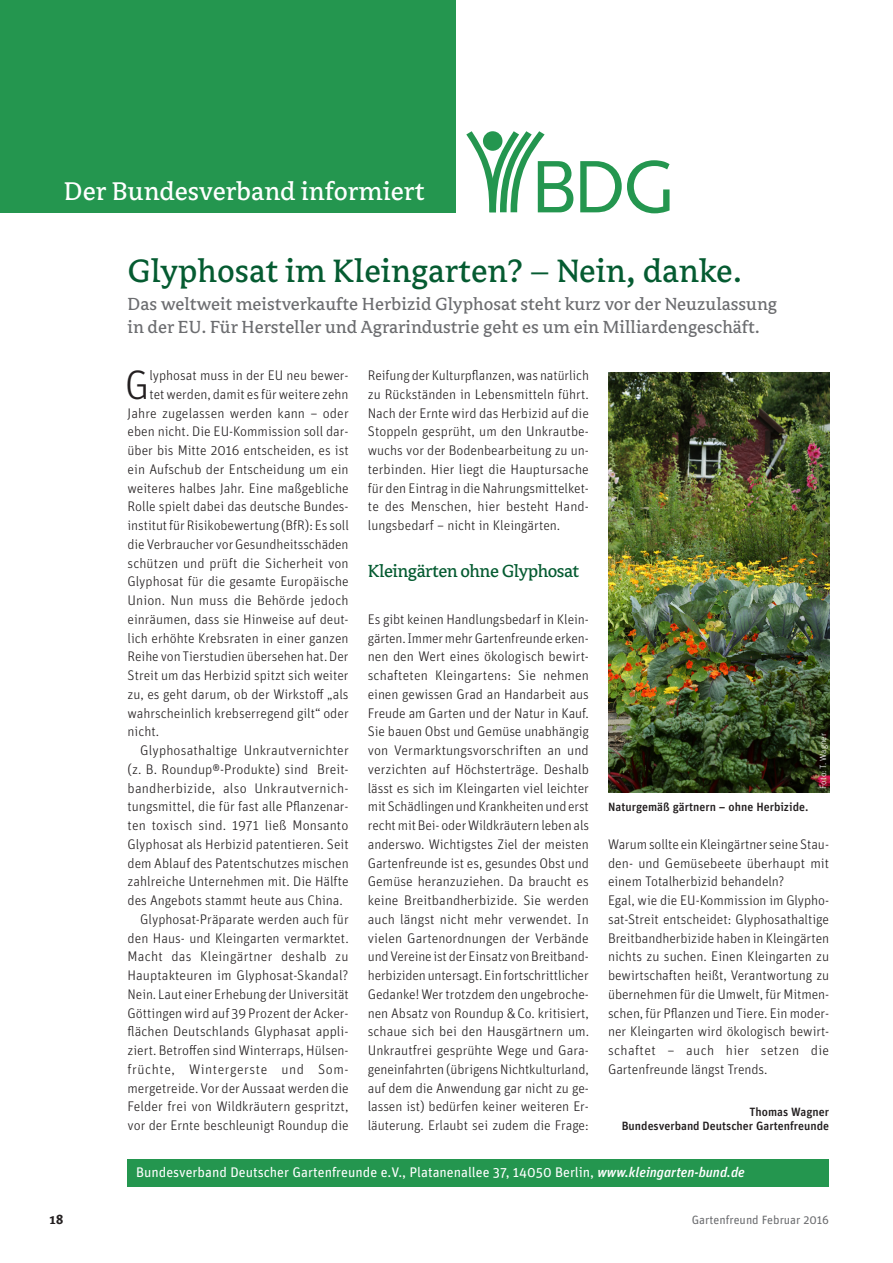
<style>
.page{position:relative;width:893px;height:1263px;background:#fff}
.page>*{position:absolute;margin:0;border:0;box-sizing:border-box;transform-origin:0 0}
.GFD_copyInitial{font:300 41.25px "Unit Pro";color:#231f20}
.GFD_sub{font:36px "Avance";color:#055b31}
.GFD_hd{font:28.5px "Avance";color:#fff}
.GFD_sub-2{font:19.5px/23.4px "Avance";color:#6c6d70}
.GFD_sub-3{font:19.5px "Avance";letter-spacing:-.025em;color:#055b31}
.GFD_seitenzahlL{font:700 15px "Avance";color:#231f20}
.GFD_copy{font:300 13.95px/18.8px "Unit Pro";letter-spacing:-.005em;color:#231f20;text-align:justify}
.GFD_copyEinzug{font:300 13.95px/18.8px "Unit Pro";color:#231f20;text-align:justify}
.GFD_copyInitial-2{font:300 13.95px "Unit Pro";color:#231f20}
.GFD_flaecheCopy{font:13.95px "Unit Pro";color:#fff}
.GFD_autor{font:500 12px/14.4px "Unit Pro";color:#231f20;text-align:right}
.GFD_bu{font:500 12px "Unit Pro";color:#231f20}
.GFD_fusszeileL{font:12px "Unit Pro";color:#6c6d70}
.GFD_foto{font:300 9px "Unit Pro";color:#fff}
.s1{font-weight:500;font-style:italic}
</style>
<div class="page">
<div style="left:128px;top:1159px;width:701px;height:27px;background:#24964f"></div>
<div style="left:0;top:0;width:455px;height:213px;background:#24964f"></div>
<svg style="left:580px;top:160px;width:89px;height:53px"></svg>
<svg style="left:466px;top:131px;width:107px;height:81px"></svg>
<img style="left:608px;top:373px;width:221px;height:420px">
<p class="GFD_hd" style="left:64px;top:177px;width:362px">Der Bundesverband informiert</p>
<p class="GFD_sub" style="left:128px;top:253px;width:616px">Glyphosat im Kleingarten? – Nein, danke.</p>
<p class="GFD_sub-2" style="left:128px;top:293px;width:651px">Das weltweit meistverkaufte Herbizid Glyphosat steht kurz vor der Neuzulassung in der EU. Für Hersteller und Agrarindustrie geht es um ein Milliardengeschäft.</p>
<p class="GFD_copyInitial" style="left:125px;top:360px;width:26px">G</p>
<p class="GFD_copyInitial-2" style="left:149px;top:367px;width:201px">lyphosat muss in der EU neu bewer-</p>
<p class="GFD_copyInitial-2" style="left:149px;top:386px;width:201px">tet werden, damit es für weitere zehn</p>
<p class="GFD_copyInitial-2" style="left:128px;top:405px;width:223px">Jahre zugelassen werden kann – oder</p>
<p class="GFD_copyInitial-2" style="left:128px;top:423px;width:223px">eben nicht. Die EU-Kommission soll dar-</p>
<p class="GFD_copyInitial-2" style="left:128px;top:442px;width:223px">über bis Mitte 2016 entscheiden, es ist</p>
<p class="GFD_copyInitial-2" style="left:128px;top:461px;width:223px">ein Aufschub der Entscheidung um ein</p>
<p class="GFD_copyInitial-2" style="left:128px;top:480px;width:223px">weiteres halbes Jahr. Eine maßgebliche</p>
<p class="GFD_copyInitial-2" style="left:128px;top:498px;width:223px">Rolle spielt dabei das deutsche Bundes-</p>
<p class="GFD_copyInitial-2" style="left:128px;top:517px;width:223px">institut für Risikobewertung (BfR): Es soll</p>
<p class="GFD_copyInitial-2" style="left:128px;top:536px;width:223px">die Verbraucher vor Gesundheitsschäden</p>
<p class="GFD_copyInitial-2" style="left:128px;top:555px;width:223px">schützen und prüft die Sicherheit von</p>
<p class="GFD_copyInitial-2" style="left:128px;top:573px;width:223px">Glyphosat für die gesamte Europäische</p>
<p class="GFD_copyInitial-2" style="left:128px;top:592px;width:223px">Union. Nun muss die Behörde jedoch</p>
<p class="GFD_copyInitial-2" style="left:128px;top:611px;width:223px">einräumen, dass sie Hinweise auf deut-</p>
<p class="GFD_copyInitial-2" style="left:128px;top:630px;width:223px">lich erhöhte Krebsraten in einer ganzen</p>
<p class="GFD_copyInitial-2" style="left:128px;top:648px;width:222px">Reihe von Tierstudien übersehen hat. Der</p>
<p class="GFD_copyInitial-2" style="left:128px;top:667px;width:223px">Streit um das Herbizid spitzt sich weiter</p>
<p class="GFD_copyInitial-2" style="left:128px;top:686px;width:223px">zu, es geht darum, ob der Wirkstoff „als</p>
<p class="GFD_copyInitial-2" style="left:128px;top:705px;width:223px">wahrscheinlich krebserregend gilt“ oder</p>
<p class="GFD_copyInitial-2" style="left:128px;top:723px;width:33px">nicht.</p>
<p class="GFD_copyEinzug" style="left:128px;top:741px;width:223px;text-indent:13px">Glyphosathaltige Unkrautvernichter (z. B. Roundup®-Produkte) sind Breit&shy;bandherbizide, also Unkrautvernich&shy;tungsmittel, die für fast alle Pflanzenar&shy;ten toxisch sind. 1971 ließ Monsanto Glyphosat als Herbizid patentieren. Seit dem Ablauf des Patentschutzes mischen zahlreiche Unternehmen mit. Die Hälfte des Angebots stammt heute aus China.</p>
<p class="GFD_copyEinzug" style="left:128px;top:909px;width:223px;text-indent:13px">Glyphosat-Präparate werden auch für den Haus- und Kleingarten vermarktet.<br>Macht das Kleingärtner deshalb zu Hauptakteuren im Glyphosat-Skandal?<br>Nein. Laut einer Erhebung der Universität Göttingen wird auf 39 Prozent der Acker&shy;flächen Deutschlands Glyphasat appli&shy;ziert. Betroffen sind Winterraps, Hülsen&shy;früchte, Wintergerste und Som&shy;mergetreide. Vor der Aussaat werden die Felder frei von Wildkräutern gespritzt, vor der Ernte beschleunigt Roundup die</p>
<p class="GFD_copyEinzug" style="left:368px;top:366px;width:223px">Reifung der Kulturpflanzen, was natürlich zu Rückständen in Lebensmitteln führt.<br>Nach der Ernte wird das Herbizid auf die Stoppeln gesprüht, um den Unkrautbe&shy;wuchs vor der Bodenbearbeitung zu un&shy;terbinden. Hier liegt die Hauptursache für den Eintrag in die Nahrungsmittelket&shy;te des Menschen, hier besteht Hand&shy;lungsbedarf – nicht in Kleingärten.</p>
<p class="GFD_sub-3" style="left:368px;top:561px;width:213px">Kleingärten ohne Glyphosat</p>
<p class="GFD_copy" style="left:368px;top:609px;width:223px">Es gibt keinen Handlungsbedarf in Klein&shy;gärten. Immer mehr Gartenfreunde erken&shy;nen den Wert eines ökologisch bewirt&shy;schafteten Kleingartens: Sie nehmen einen gewissen Grad an Handarbeit aus Freude am Garten und der Natur in Kauf.<br>Sie bauen Obst und Gemüse unabhängig von Vermarktungsvorschriften an und verzichten auf Höchsterträge. Deshalb lässt es sich im Kleingarten viel leichter mit Schädlingen und Krankheiten und erst recht mit Bei- oder Wildkräutern leben als anderswo. Wichtigstes Ziel der meisten Gartenfreunde ist es, gesundes Obst und Gemüse heranzuziehen. Da braucht es keine Breitbandherbizide. Sie werden auch längst nicht mehr verwendet. In vielen Gartenordnungen der Verbände und Vereine ist der Einsatz von Breitband&shy;herbiziden untersagt. Ein fortschrittlicher Gedanke! Wer trotzdem den ungebroche&shy;nen Absatz von Roundup &amp;Co. kritisiert, schaue sich bei den Hausgärtnern um.<br>Unkrautfrei gesprühte Wege und Gara&shy;geneinfahrten (übrigens Nichtkulturland, auf dem die Anwendung gar nicht zu ge&shy;lassen ist) bedürfen keiner weiteren Er&shy;läuterung. Erlaubt sei zudem die Frage:</p>
<p class="GFD_bu" style="left:608px;top:799px;width:202px">Naturgemäß gärtnern – ohne Herbizide.</p>
<p class="GFD_foto" style="left:818px;top:789px;width:57px;rotate:-90deg">Foto: T. Wagner</p>
<p class="GFD_copy" style="left:608px;top:834px;width:223px">Warum sollte ein Kleingärtner seine Stau&shy;den- und Gemüsebeete überhaupt mit einem Totalherbizid behandeln?</p>
<p class="GFD_copy" style="left:608px;top:891px;width:223px">Egal, wie die EU-Kommission im Glypho&shy;sat-Streit entscheidet: Glyphosathaltige Breitbandherbizide haben in Kleingärten nichts zu suchen. Einen Kleingarten zu bewirtschaften heißt, Verantwortung zu übernehmen für die Umwelt, für Mitmen&shy;schen, für Pflanzen und Tiere. Ein moder&shy;ner Kleingarten wird ökologisch bewirt&shy;schaftet – auch hier setzen die Gartenfreunde längst Trends.</p>
<p class="GFD_autor" style="left:622px;top:1104px;width:209px">Thomas Wagner<br>Bundesverband Deutscher Gartenfreunde</p>
<p class="GFD_seitenzahlL" style="left:49px;top:1211px;width:16px">18</p>
<p class="GFD_flaecheCopy" style="left:136px;top:1164px;width:610px">Bundesverband Deutscher Gartenfreunde e.V., Platanenallee 37, 14050 Berlin, <span class="s1">www.kleingarten-bund.de</span></p>
<p class="GFD_fusszeileL" style="left:692px;top:1212px;width:139px">Gartenfreund Februar 2016</p>
</div>
